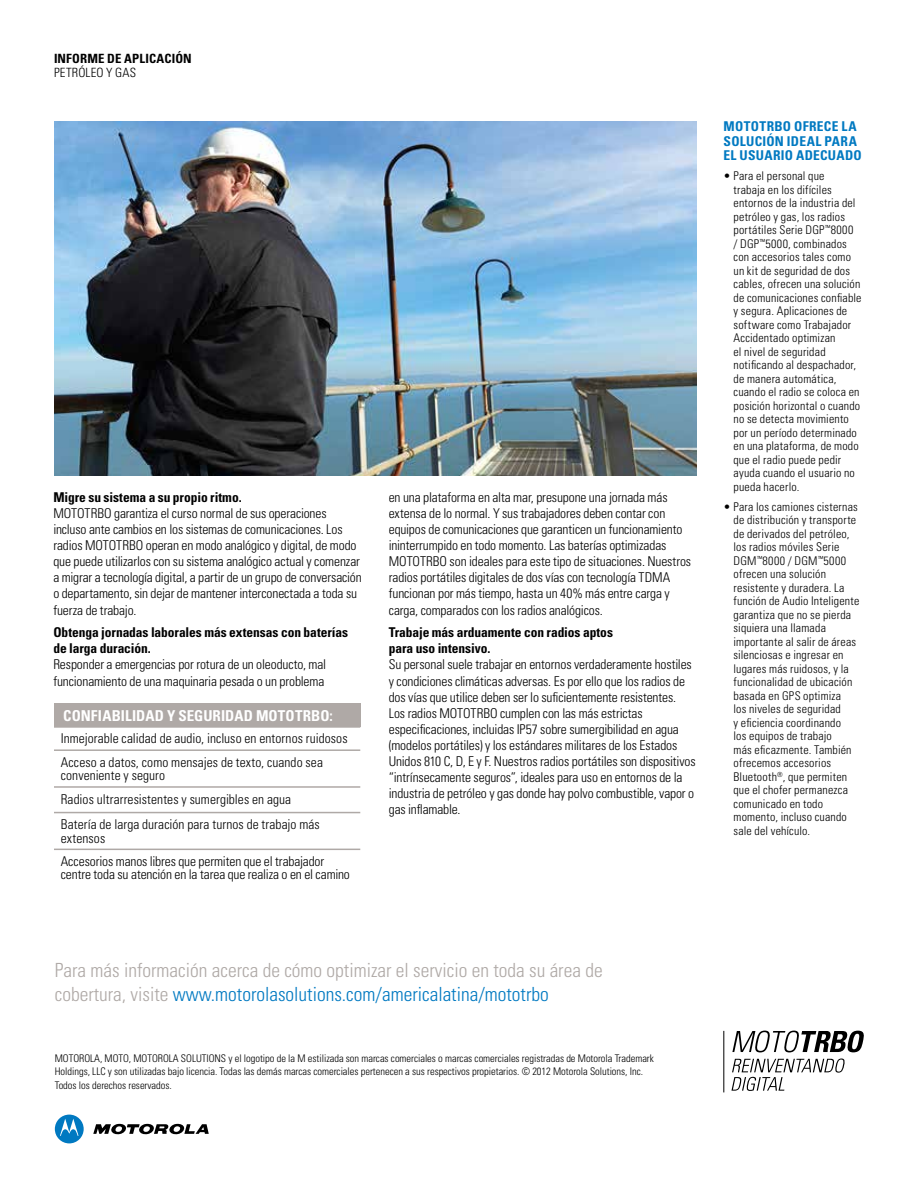
<style>
.page{position:relative;width:918px;height:1188px;background:#fff}
.page>*{position:absolute;margin:0;border:0;box-sizing:border-box;transform-origin:0 0}
.t1{font:300 condensed 19.5px/23.2px "Univers";color:#afa9a6}
.t2{font:700 condensed 15px "Univers";letter-spacing:.005em;color:#fff}
.t3{font:300 condensed 13.5px/16px "Univers LT Std";letter-spacing:-.01em;color:#000}
.t4{font:700 condensed 13.5px/16px "Univers LT Std";letter-spacing:-.005em;color:#000}
.t5{font:700 condensed 13.5px/14.2px "Univers LT Std";letter-spacing:.02em;color:#0079c1}
.t6{font:700 condensed 12.75px "Univers LT Std";letter-spacing:.015em;color:#000}
.t7{font:300 condensed 12.75px "Univers LT Std";letter-spacing:.015em;color:#000}
.t8{font:300 condensed 12px/13.5px "Univers LT Std";letter-spacing:.015em;color:#000}
.t9{font:300 condensed 10.5px/13.5px "Univers";letter-spacing:-.005em;color:#000}
.s1{color:#0079c1}
</style>
<div class="page">
<div style="left:54px;top:703px;width:306px;height:24px;background:#afa9a6"></div>
<hr style="left:54px;top:726px;width:306px;height:2px;background:#afa9a6">
<hr style="left:54px;top:749px;width:306px;height:2px;background:#afa9a6">
<hr style="left:54px;top:786px;width:306px;height:2px;background:#afa9a6">
<hr style="left:54px;top:812px;width:306px;height:1px;background:#afa9a6">
<hr style="left:54px;top:849px;width:306px;height:1px;background:#afa9a6">
<img style="left:55px;top:122px;width:642px;height:353px">
<svg style="left:55px;top:1115px;width:29px;height:28px"></svg>
<svg style="left:93px;top:1124px;width:116px;height:11px"></svg>
<svg style="left:732px;top:1031px;width:132px;height:21px"></svg>
<hr style="left:724px;top:1031px;width:1px;height:61px;background:#000">
<svg style="left:731px;top:1059px;width:114px;height:32px"></svg>
<p class="t6" style="left:54px;top:51px;width:139px">INFORME DE APLICACIÓN</p>
<p class="t7" style="left:54px;top:65px;width:84px">PETRÓLEO Y GAS</p>
<p class="t4" style="left:53px;top:489px;width:190px">Migre su sistema a su propio ritmo.</p>
<p class="t3" style="left:53px;top:505px;width:310px">MOTOTRBO garantiza el curso normal de sus operaciones incluso ante cambios en los sistemas de comunicaciones. Los radios MOTOTRBO operan en modo analógico y digital, de modo que puede utilizarlos con su sistema analógico actual y comenzar a migrar a tecnología digital, a partir de un grupo de conversación o departamento, sin dejar de mantener interconectada a toda su fuerza de trabajo.</p>
<p class="t4" style="left:53px;top:624px;width:296px">Obtenga jornadas laborales más extensas con baterías de larga duración.</p>
<p class="t3" style="left:53px;top:657px;width:274px">Responder a emergencias por rotura de un oleoducto, mal funcionamiento de una maquinaria pesada o un problema</p>
<p class="t2" style="left:63px;top:706px;width:271px">CONFIABILIDAD Y SEGURIDAD MOTOTRBO:</p>
<p class="t3" style="left:61px;top:727px;width:288px;line-height:23.2px">Inmejorable calidad de audio, incluso en entornos ruidosos<br>Acceso a datos, como mensajes de texto, cuando sea</p>
<p class="t3" style="left:61px;top:764px;width:232px;line-height:23.2px">conveniente y seguro<br>Radios ultrarresistentes y sumergibles en agua</p>
<p class="t3" style="left:61px;top:818px;width:261px;line-height:13.5px">Batería de larga duración para turnos de trabajo más extensos</p>
<p class="t3" style="left:61px;top:854px;width:291px;line-height:13.5px">Accesorios manos libres que permiten que el trabajador centre toda su atención en la tarea que realiza o en el camino</p>
<p class="t3" style="left:389px;top:489px;width:304px">en una plataforma en alta mar, presupone una jornada más extensa de lo normal. Y sus trabajadores deben contar con equipos de comunicaciones que garanticen un funcionamiento ininterrumpido en todo momento. Las baterías optimizadas MOTOTRBO son ideales para este tipo de situaciones. Nuestros radios portátiles digitales de dos vías con tecnología TDMA funcionan por más tiempo, hasta un 40% más entre carga y carga, comparados con los radios analógicos.</p>
<p class="t4" style="left:389px;top:624px;width:226px">Trabaje más arduamente con radios aptos para uso intensivo.</p>
<p class="t3" style="left:389px;top:657px;width:309px">Su personal suele trabajar en entornos verdaderamente hostiles y condiciones climáticas adversas. Es por ello que los radios de dos vías que utilice deben ser lo suficientemente resistentes.<br>Los radios MOTOTRBO cumplen con las más estrictas especificaciones, incluidas IP57 sobre sumergibilidad en agua (modelos portátiles) y los estándares militares de los Estados Unidos 810 C, D, E y F. Nuestros radios portátiles son dispositivos “intrínsecamente seguros”, ideales para uso en entornos de la industria de petróleo y gas donde hay polvo combustible, vapor o gas inflamable.</p>
<p class="t5" style="left:724px;top:119px;width:140px">MOTOTRBO OFRECE LA<br>SOLUCIÓN IDEAL PARA<br>EL USUARIO ADECUADO</p>
<p class="t8" style="left:734px;top:169px;width:130px;text-indent:-10px">• Para el personal que<br>trabaja en los difíciles entornos de la industria del petróleo y gas, los radios portátiles Serie DGP<sup>™</sup>8000<br>/ DGP<sup>™</sup>5000, combinados con accesorios tales como un kit de seguridad de dos cables, ofrecen una solución de comunicaciones confiable y segura. Aplicaciones de software como Trabajador<br>Accidentado optimizan<br>el nivel de seguridad notificando al despachador, de manera automática, cuando el radio se coloca en posición horizontal o cuando no se detecta movimiento por un período determinado en una plataforma, de modo que el radio puede pedir ayuda cuando el usuario no pueda hacerlo.</p>
<p class="t8" style="left:734px;top:500px;width:127px;text-indent:-10px">• Para los camiones cisternas de distribución y transporte de derivados del petróleo, los radios móviles Serie<br>DGM<sup>™</sup>8000 / DGM<sup>™</sup>5000 ofrecen una solución resistente y duradera. La función de Audio Inteligente garantiza que no se pierda siquiera una llamada importante al salir de áreas silenciosas e ingresar en lugares más ruidosos, y la funcionalidad de ubicación basada en GPS optimiza<br>los niveles de seguridad<br>y eficiencia coordinando<br>los equipos de trabajo<br>más eficazmente. También ofrecemos accesorios<br>Bluetooth<sup>®</sup>, que permiten que el chofer permanezca comunicado en todo momento, incluso cuando sale del vehículo.</p>
<h1 class="t1" style="left:55px;top:959px;width:549px">Para más información acerca de cómo optimizar el servicio en toda su área de cobertura, visite <span class="s1">www.motorolasolutions.com/americalatina/mototrbo</span></h1>
<p class="t9" style="left:55px;top:1051px;width:601px">MOTOROLA, MOTO, MOTOROLA SOLUTIONS y el logotipo de la M estilizada son marcas comerciales o marcas comerciales registradas de Motorola Trademark<br>Holdings, LLC y son utilizadas bajo licencia. Todas las demás marcas comerciales pertenecen a sus respectivos propietarios. © 2012 Motorola Solutions, Inc.<br>Todos los derechos reservados.</p>
</div>
